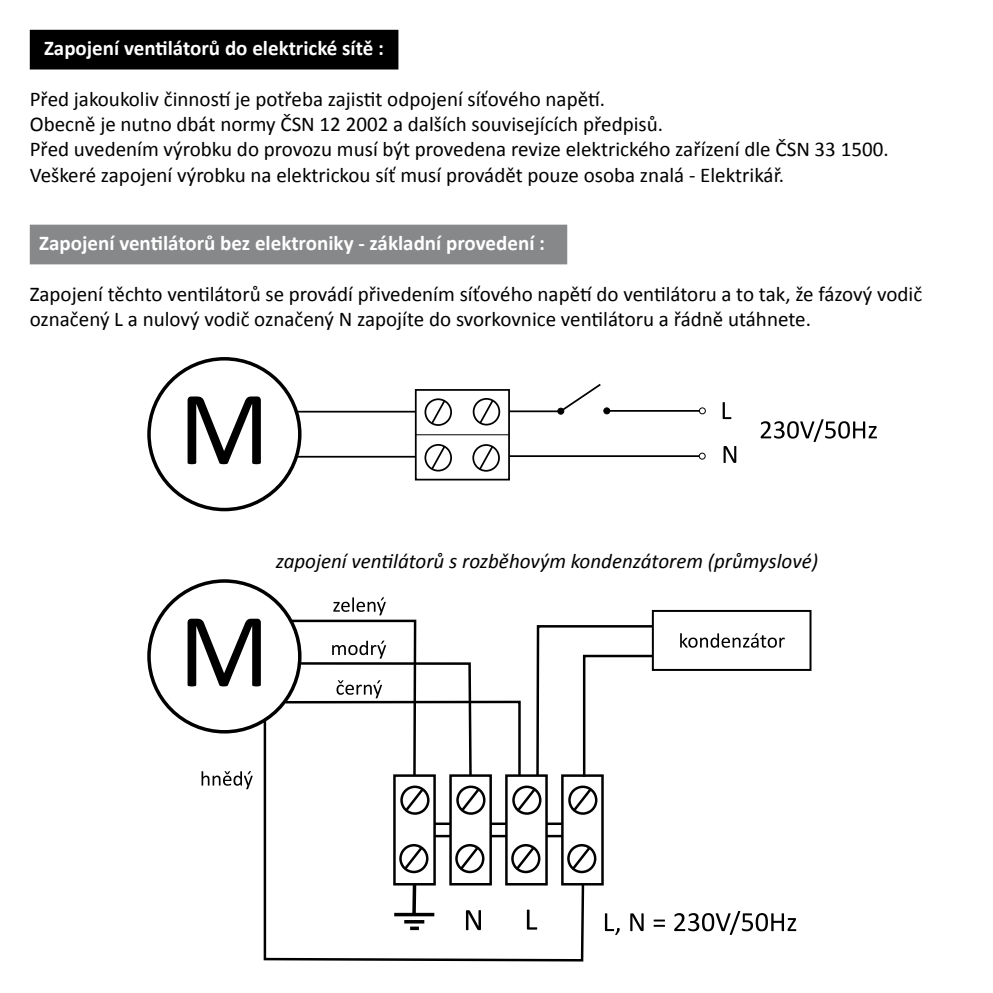
<style>
.page{position:relative;width:993px;height:993px;background:#fff}
.page>*{position:absolute;margin:0;border:0;box-sizing:border-box;transform-origin:0 0}
.t1{font:21px/25.2px "Calibri";color:#000}
.t2{font:700 21px "Calibri";color:#fff}
.t3{font:italic 21px "Calibri";color:#000}
</style>
<div class="page">
<div style="left:32px;top:32px;width:364px;height:36px;background:#000"></div>
<div style="left:30px;top:30px;width:368px;height:39px;border:4px solid #000"></div>
<div style="left:30px;top:224px;width:537px;height:40px;background:#87888a"></div>
<div style="left:147px;top:579px;width:154px;height:154px;border:4px solid #000;border-radius:50%"></div>
<svg style="left:187px;top:618px;width:74px;height:68px"></svg>
<svg style="left:201px;top:771px;width:51px;height:18px"></svg>
<svg style="left:680px;top:633px;width:104px;height:14px"></svg>
<div style="left:651px;top:609px;width:160px;height:61px;border:2px solid #000"></div>
<svg style="left:604px;top:913px;width:15px;height:21px"></svg>
<svg style="left:630px;top:913px;width:13px;height:17px"></svg>
<svg style="left:653px;top:919px;width:11px;height:7px"></svg>
<svg style="left:674px;top:911px;width:122px;height:23px"></svg>
<div style="left:561px;top:774px;width:42px;height:111px;border:2px solid #000"></div>
<div style="left:568px;top:785px;width:29px;height:29px;border:2px solid #000;border-radius:50%"></div>
<svg style="left:585px;top:785px;width:9px;height:28px"></svg>
<div style="left:567px;top:843px;width:29px;height:29px;border:2px solid #000;border-radius:50%"></div>
<svg style="left:585px;top:844px;width:8px;height:27px"></svg>
<svg style="left:536px;top:623px;width:118px;height:156px"></svg>
<svg style="left:283px;top:597px;width:238px;height:121px"></svg>
<svg style="left:262px;top:718px;width:323px;height:244px"></svg>
<svg style="left:412px;top:884px;width:4px;height:28px"></svg>
<svg style="left:394px;top:912px;width:40px;height:4px"></svg>
<svg style="left:404px;top:919px;width:20px;height:4px"></svg>
<svg style="left:410px;top:926px;width:9px;height:3px"></svg>
<div style="left:147px;top:357px;width:154px;height:154px;border:4px solid #000;border-radius:50%"></div>
<div style="left:415px;top:389px;width:94px;height:91px;border:2px solid #000"></div>
<hr style="left:415px;top:434px;width:94px;height:1px;background:#000">
<div style="left:424px;top:398px;width:28px;height:28px;border:2px solid #000;border-radius:50%"></div>
<div style="left:424px;top:444px;width:28px;height:27px;border:2px solid #000;border-radius:50%"></div>
<div style="left:472px;top:444px;width:27px;height:27px;border:2px solid #000;border-radius:50%"></div>
<div style="left:472px;top:398px;width:28px;height:27px;border:2px solid #000;border-radius:50%"></div>
<svg style="left:187px;top:396px;width:74px;height:68px"></svg>
<hr style="left:296px;top:410px;width:119px;height:2px;background:#000">
<hr style="left:296px;top:455px;width:119px;height:2px;background:#000">
<hr style="left:509px;top:455px;width:193px;height:2px;background:#000">
<hr style="left:509px;top:410px;width:49px;height:2px;background:#000">
<hr style="left:606px;top:410px;width:96px;height:1px;background:#000">
<div style="left:603px;top:407px;width:7px;height:7px;border:1px solid #000;border-radius:50%"></div>
<div style="left:698px;top:407px;width:7px;height:7px;border:1px solid #000;border-radius:50%"></div>
<div style="left:698px;top:452px;width:7px;height:7px;border:1px solid #000;border-radius:50%"></div>
<svg style="left:557px;top:383px;width:52px;height:31px"></svg>
<svg style="left:760px;top:419px;width:116px;height:23px"></svg>
<svg style="left:722px;top:402px;width:9px;height:17px"></svg>
<svg style="left:723px;top:446px;width:13px;height:17px"></svg>
<svg style="left:429px;top:398px;width:17px;height:27px"></svg>
<svg style="left:477px;top:398px;width:18px;height:27px"></svg>
<svg style="left:429px;top:444px;width:17px;height:27px"></svg>
<svg style="left:477px;top:444px;width:17px;height:27px"></svg>
<p class="t2" style="left:44px;top:35px;width:341px">Zapojení ventilátorů do elektrické sítě :</p>
<p class="t1" style="left:30px;top:85px;width:860px">Před jakoukoliv činností je potřeba zajistit odpojení síťového napětí.<br>Obecně je nutno dbát normy ČSN 12 2002 a dalších souvisejících předpisů.<br>Před uvedením výrobku do provozu musí být provedena revize elektrického zařízení dle ČSN 33 1500.<br>Veškeré zapojení výrobku na elektrickou síť musí provádět pouze osoba znalá - Elektrikář.</p>
<p class="t2" style="left:39px;top:230px;width:507px">Zapojení ventilátorů bez elektroniky - základní provedení :</p>
<p class="t1" style="left:30px;top:280px;width:893px">Zapojení těchto ventilátorů se provádí přivedením síťového napětí do ventilátoru a to tak, že fázový vodič označený L a nulový vodič označený N zapojíte do svorkovnice ventilátoru a řádně utáhnete.</p>
<p class="t3" style="left:276px;top:548px;width:543px">zapojení ventilátorů s rozběhovým kondenzátorem (průmyslové)</p>
</div>
